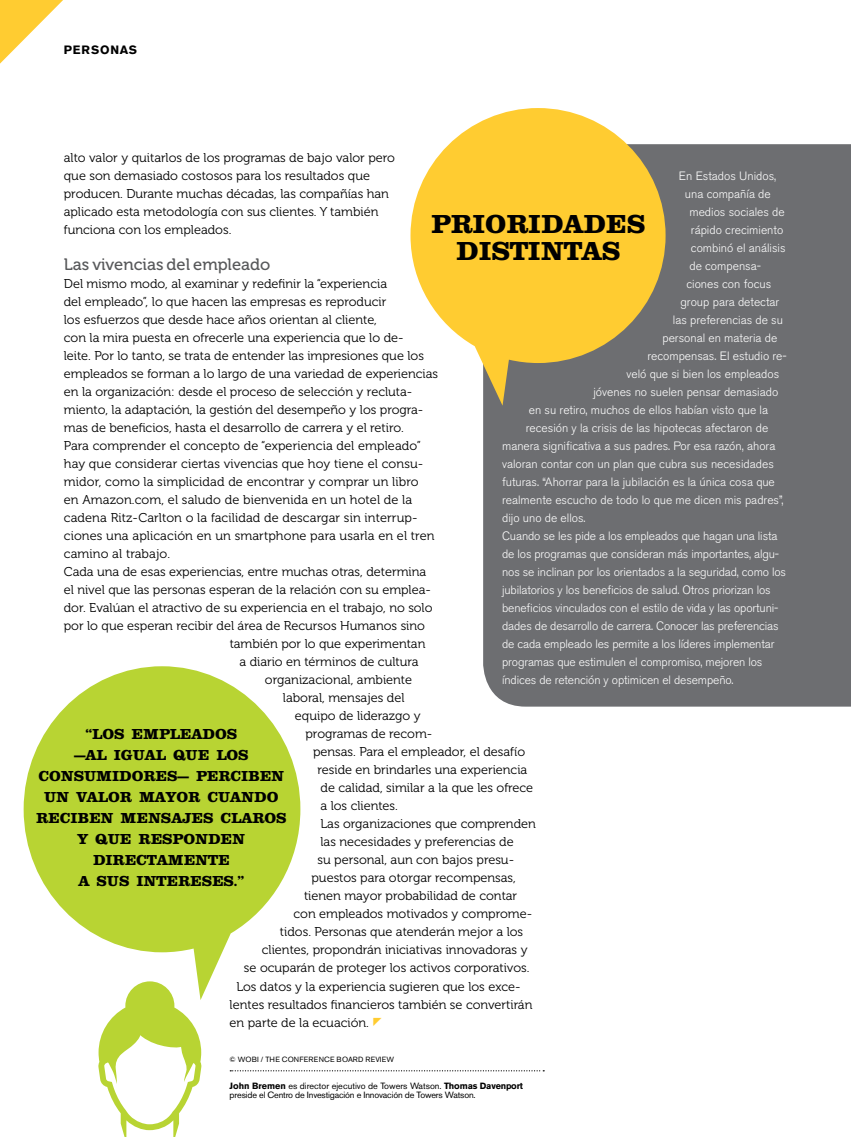
<style>
.page{position:relative;width:851px;height:1137px;background:#fff}
.page>*{position:absolute;margin:0;border:0;box-sizing:border-box;transform-origin:0 0}
.t1{font:900 27px/27px "Clarendon";color:#000;text-align:center}
.t2{font:16.5px "Museo 500";color:#58595b}
.t3{font:900 15px/21px "Clarendon";color:#000;text-align:center}
.t4{font:12.75px/18px "Museo 300";color:#000}
.t5{font:300 12px "Akzidenz Grotesk BE";color:#fff}
.t6{font:700 12px "Akzidenz Grotesk BE";letter-spacing:.05em;color:#000}
.t7{font:9px/9px "Akzidenz Grotesk BE";letter-spacing:-.02em;color:#000}
.t8{font:7.5px "Akzidenz Grotesk BE";color:#000}
.s1{font-weight:700}
</style>
<div class="page">
<svg style="left:0;top:0;width:63px;height:64px"></svg>
<div style="left:483px;top:144px;width:367px;height:562px;background:#6d6e71"></div>
<svg style="left:410px;top:108px;width:255px;height:297px;fill:#ffcc31"></svg>
<svg style="left:24px;top:666px;width:276px;height:315px;fill:#b8d433"></svg>
<svg style="left:98px;top:981px;width:446px;height:156px"></svg>
<p class="t6" style="left:64px;top:43px;width:75px">PERSONAS</p>
<p class="t4" style="left:64px;top:149px;width:332px">alto valor y quitarlos de los programas de bajo valor pero que son demasiado costosos para los resultados que producen. Durante muchas décadas, las compañías han aplicado esta metodología con sus clientes. Y también funciona con los empleados.</p>
<p class="t2" style="left:64px;top:255px;width:208px">Las vivencias del empleado</p>
<p class="t4" style="left:64px;top:275px;width:325px">Del mismo modo, al examinar y redefinir la “experiencia</p>
<p class="t4" style="left:64px;top:293px;width:324px">del empleado”, lo que hacen las empresas es reproducir</p>
<p class="t4" style="left:64px;top:311px;width:315px">los esfuerzos que desde hace años orientan al cliente,</p>
<p class="t4" style="left:64px;top:329px;width:341px">con la mira puesta en ofrecerle una experiencia que lo de-</p>
<p class="t4" style="left:64px;top:347px;width:361px">leite. Por lo tanto, se trata de entender las impresiones que los</p>
<p class="t4" style="left:64px;top:365px;width:376px">empleados se forman a lo largo de una variedad de experiencias</p>
<p class="t4" style="left:64px;top:383px;width:350px">en la organización: desde el proceso de selección y recluta-</p>
<p class="t4" style="left:64px;top:401px;width:361px">miento, la adaptación, la gestión del desempeño y los progra-</p>
<p class="t4" style="left:64px;top:419px;width:341px">mas de beneficios, hasta el desarrollo de carrera y el retiro.</p>
<p class="t4" style="left:64px;top:437px;width:359px">Para comprender el concepto de “experiencia del empleado”</p>
<p class="t4" style="left:64px;top:455px;width:361px">hay que considerar ciertas vivencias que hoy tiene el consu-</p>
<p class="t4" style="left:64px;top:473px;width:356px">midor, como la simplicidad de encontrar y comprar un libro</p>
<p class="t4" style="left:64px;top:491px;width:350px">en Amazon.com, el saludo de bienvenida en un hotel de la</p>
<p class="t4" style="left:64px;top:509px;width:355px">cadena Ritz-Carlton o la facilidad de descargar sin interrup-</p>
<p class="t4" style="left:64px;top:527px;width:372px">ciones una aplicación en un smartphone para usarla en el tren</p>
<p class="t4" style="left:64px;top:545px;width:108px">camino al trabajo.</p>
<p class="t4" style="left:64px;top:563px;width:364px">Cada una de esas experiencias, entre muchas otras, determina</p>
<p class="t4" style="left:64px;top:581px;width:368px">el nivel que las personas esperan de la relación con su emplea-</p>
<p class="t4" style="left:64px;top:599px;width:370px">dor. Evalúan el atractivo de su experiencia en el trabajo, no solo</p>
<p class="t4" style="left:64px;top:617px;width:363px">por lo que esperan recibir del área de Recursos Humanos sino</p>
<p class="t4" style="left:230px;top:635px;width:197px">también por lo que experimentan</p>
<p class="t4" style="left:239px;top:653px;width:180px">a diario en términos de cultura</p>
<p class="t4" style="left:265px;top:671px;width:149px">organizacional, ambiente</p>
<p class="t4" style="left:283px;top:689px;width:123px">laboral, mensajes del</p>
<p class="t4" style="left:295px;top:707px;width:127px">equipo de liderazgo y</p>
<p class="t4" style="left:305px;top:725px;width:128px">programas de recom-</p>
<p class="t4" style="left:313px;top:743px;width:214px">pensas. Para el empleador, el desafío</p>
<p class="t4" style="left:317px;top:761px;width:211px">reside en brindarles una experiencia</p>
<p class="t4" style="left:320px;top:779px;width:214px">de calidad, similar a la que les ofrece</p>
<p class="t4" style="left:320px;top:797px;width:79px">a los clientes.</p>
<p class="t4" style="left:320px;top:815px;width:217px">Las organizaciones que comprenden</p>
<p class="t4" style="left:320px;top:833px;width:195px">las necesidades y preferencias de</p>
<p class="t4" style="left:317px;top:851px;width:198px">su personal, aun con bajos presu-</p>
<p class="t4" style="left:311px;top:869px;width:206px">puestos para otorgar recompensas,</p>
<p class="t4" style="left:304px;top:887px;width:215px">tienen mayor probabilidad de contar</p>
<p class="t4" style="left:293px;top:905px;width:240px">con empleados motivados y comprome-</p>
<p class="t4" style="left:280px;top:923px;width:245px">tidos. Personas que atenderán mejor a los</p>
<p class="t4" style="left:262px;top:941px;width:267px">clientes, propondrán iniciativas innovadoras y</p>
<p class="t4" style="left:244px;top:959px;width:287px">se ocuparán de proteger los activos corporativos.</p>
<p class="t4" style="left:236px;top:977px;width:286px">Los datos y la experiencia sugieren que los exce-</p>
<p class="t4" style="left:229px;top:995px;width:304px">lentes resultados financieros también se convertirán</p>
<p class="t4" style="left:229px;top:1013px;width:141px">en parte de la ecuación.</p>
<p class="t8" style="left:230px;top:1055px;width:21px">© WOBI</p>
<p class="t8" style="left:261px;top:1055px;width:11px">/ THE</p>
<p class="t8" style="left:282px;top:1055px;width:7px">CONFERENCE</p>
<p class="t8" style="left:336px;top:1055px;width:7px">BOARD</p>
<p class="t8" style="left:365px;top:1055px;width:6px">REVIE</p>
<p class="t8" style="left:386px;top:1055px;width:9px">W</p>
<p class="t7" style="left:230px;top:1081px;width:295px"><span class="s1">John Bremen</span> es director ejecutivo de Towers Watson. <span class="s1">Thomas Davenport </span>preside el Centro de Investigación e Innovación de Towers Watson.</p>
<p class="t5" style="left:678px;top:169px;width:99px">En Estados Unidos,</p>
<p class="t5" style="left:684px;top:187px;width:87px">una compañía de</p>
<p class="t5" style="left:689px;top:205px;width:97px">medios sociales de</p>
<p class="t5" style="left:690px;top:223px;width:94px">rápido crecimiento</p>
<p class="t5" style="left:690px;top:241px;width:96px">combinó el análisis</p>
<p class="t5" style="left:689px;top:259px;width:73px">de compensa-</p>
<p class="t5" style="left:686px;top:277px;width:86px">ciones con focus</p>
<p class="t5" style="left:680px;top:295px;width:100px">group para detectar</p>
<p class="t5" style="left:672px;top:313px;width:112px">las preferencias de su</p>
<p class="t5" style="left:662px;top:331px;width:116px">personal en materia de</p>
<p class="t5" style="left:647px;top:349px;width:141px">recompensas. El estudio re-</p>
<p class="t5" style="left:626px;top:367px;width:154px">veló que si bien los empleados</p>
<p class="t5" style="left:593px;top:385px;width:186px">jóvenes no suelen pensar demasiado</p>
<p class="t5" style="left:528px;top:403px;width:241px">en su retiro, muchos de ellos habían visto que la</p>
<p class="t5" style="left:525px;top:421px;width:244px">recesión y la crisis de las hipotecas afectaron de</p>
<p class="t5" style="left:502px;top:439px;width:275px">manera significativa a sus padres. Por esa razón, ahora</p>
<p class="t5" style="left:502px;top:457px;width:273px">valoran contar con un plan que cubra sus necesidades</p>
<p class="t5" style="left:502px;top:475px;width:274px">futuras. “Ahorrar para la jubilación es la única cosa que</p>
<p class="t5" style="left:502px;top:493px;width:283px">realmente escucho de todo lo que me dicen mis padres”,</p>
<p class="t5" style="left:502px;top:511px;width:85px">dijo uno de ellos.</p>
<p class="t5" style="left:502px;top:529px;width:277px">Cuando se les pide a los empleados que hagan una lista</p>
<p class="t5" style="left:502px;top:547px;width:278px">de los programas que consideran más importantes, algu-</p>
<p class="t5" style="left:502px;top:565px;width:285px">nos se inclinan por los orientados a la seguridad, como los</p>
<p class="t5" style="left:502px;top:583px;width:270px">jubilatorios y los beneficios de salud. Otros priorizan los</p>
<p class="t5" style="left:502px;top:601px;width:278px">beneficios vinculados con el estilo de vida y las oportuni-</p>
<p class="t5" style="left:502px;top:619px;width:278px">dades de desarrollo de carrera. Conocer las preferencias</p>
<p class="t5" style="left:502px;top:637px;width:274px">de cada empleado les permite a los líderes implementar</p>
<p class="t5" style="left:502px;top:655px;width:262px">programas que estimulen el compromiso, mejoren los</p>
<p class="t5" style="left:502px;top:673px;width:233px">índices de retención y optimicen el desempeño.</p>
<h1 class="t1" style="left:431px;top:213px;width:215px">PRIORIDADES<br>DISTINTAS</h1>
<p class="t3" style="left:36px;top:725px;width:252px">“LOS EMPLEADOS<br>—AL IGUAL QUE LOS<br>CONSUMIDORES— PERCIBEN<br>UN VALOR MAYOR CUANDO<br>RECIBEN MENSAJES CLAROS<br>Y QUE RESPONDEN<br>DIRECTAMENTE<br>A SUS INTERESES.”</p>
</div>
